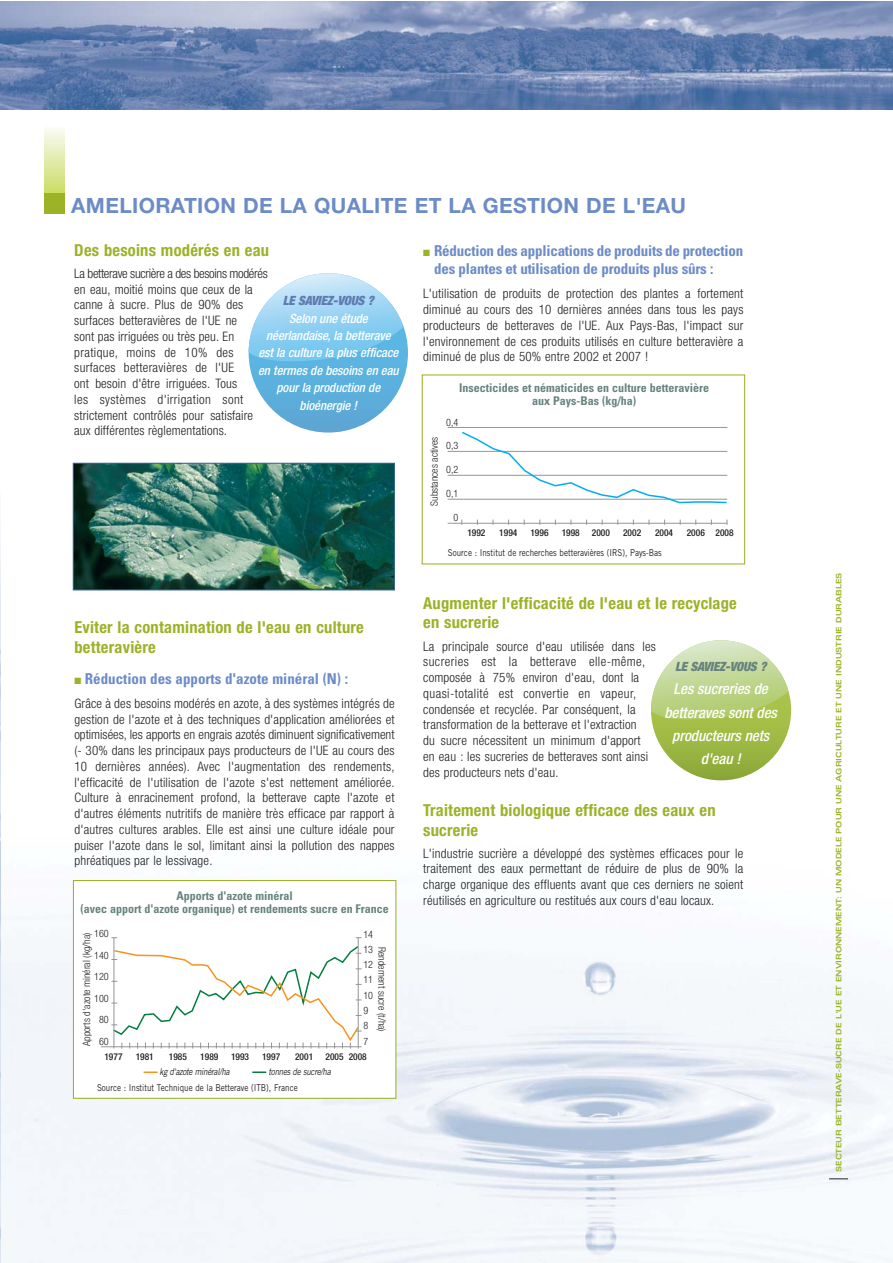
<style>
.page{position:relative;width:893px;height:1263px;background:#fff}
.page>*{position:absolute;margin:0;border:0;box-sizing:border-box;transform-origin:0 0}
.t1{font:700 21px "Helvetica Neue";letter-spacing:.015em;color:#6c8cc7}
.t2{font:700 condensed 16.5px/19.5px "Helvetica Neue";letter-spacing:.015em;color:#9cb227}
.t3{font:700 condensed 15px/18px "Univers";letter-spacing:-.015em;color:#6c8cc7}
.t4{font:italic 500 condensed 15px/23.2px "Helvetica Neue";letter-spacing:-.005em;color:#fff;text-align:center}
.t5{font:300 condensed 13.05px/15.8px "Helvetica Neue";letter-spacing:.015em;color:#231f20;text-align:justify}
.t6{font:italic 500 condensed 12.75px/17.4px "Helvetica Neue";letter-spacing:-.005em;color:#fff;text-align:center}
.t7{font:italic 900 condensed 12.75px "Helvetica Neue";letter-spacing:-.015em;color:#5f7baf}
.t8{font:italic 900 condensed 12.75px "Helvetica Neue";letter-spacing:-.015em;color:#66837e}
.t9{font:700 condensed 12px/13.5px "Univers";color:#66837e;text-align:center}
.t10{font:300 condensed 10.2px/15.3px "Helvetica Neue";color:#231f20;text-align:center}
.t11{font:9.45px "Trade Gothic";color:#231f20;scale:.85 1}
.t12{font:500 condensed 9.45px "Helvetica Neue";color:#231f20}
.t13{font:italic 9.45px "Trade Gothic";color:#231f20;scale:.85 1}
.t14{font:700 expanded 7.5px "Univers";color:#9cb227}
.s1{color:#9cb227}
.s2{font-weight:700;font-style:normal;font-size:17.4px;color:#f7931d}
.s3{font-weight:700;font-style:normal;font-size:17.4px;color:#007f3d}
</style>
<div class="page">
<img style="left:1px;top:743px;width:892px;height:520px">
<img style="left:0;top:625px;width:1px;height:638px">
<svg style="left:0;top:526px;width:1px;height:99px"></svg>
<svg style="left:829px;top:1178px;width:19px;height:1px"></svg>
<svg style="left:44px;top:128px;width:21px;height:65px"></svg>
<div style="left:44px;top:193px;width:21px;height:21px;background:#9cb227"></div>
<img style="left:0;top:1px;width:893px;height:109px">
<svg style="left:72px;top:374px;width:674px;height:725px"></svg>
<hr style="left:448px;top:523px;width:279px;height:1px;background:#939598">
<hr style="left:448px;top:427px;width:279px;height:1px;background:#939598">
<hr style="left:448px;top:499px;width:279px;height:1px;background:#939598">
<hr style="left:448px;top:451px;width:279px;height:1px;background:#939598">
<hr style="left:448px;top:475px;width:279px;height:1px;background:#939598">
<hr style="left:101px;top:1046px;width:261px;height:1px;background:#939598">
<hr style="left:114px;top:938px;width:1px;height:110px;background:#939598">
<svg style="left:111px;top:944px;width:251px;height:104px"></svg>
<hr style="left:358px;top:938px;width:1px;height:110px;background:#939598">
<svg style="left:460px;top:430px;width:268px;height:74px"></svg>
<img style="left:75px;top:465px;width:318px;height:123px">
<div style="left:73px;top:463px;width:322px;height:127px;border:1px solid #38669d"></div>
<div style="left:249px;top:273px;width:159px;height:160px;background:#5bb0dd;border-radius:50%"></div>
<svg style="left:249px;top:273px;width:159px;height:89px"></svg>
<svg style="left:651px;top:640px;width:140px;height:140px;background:#9ab641"></svg>
<svg style="left:651px;top:640px;width:140px;height:80px"></svg>
<h1 class="t1" style="left:71px;top:198px;width:616px">AMELIORATION DE LA QUALITE ET LA GESTION DE L'EAU</h1>
<p class="t2" style="left:74px;top:241px;width:196px">Des besoins modérés en eau</p>
<p class="t5" style="left:74px;top:266px;width:195px;text-align:left">La betterave sucrière a des besoins modérés en eau, moitié moins que ceux de la canne à sucre. Plus de 90% des surfaces betteravières de l'UE ne<br>sont pas irriguées ou très peu. En pratique, moins de 10% des surfaces betteravières de l'UE<br>ont besoin d'être irriguées. Tous<br>les systèmes d'irrigation sont strictement contrôlés pour satisfaire aux différentes règlementations.</p>
<p class="t7" style="left:283px;top:296px;width:95px">LE SAVIEZ-VOUS ?</p>
<p class="t6" style="left:258px;top:310px;width:144px">Selon une étude néerlandaise, la betterave est la culture la plus efficace en termes de besoins en eau pour la production de bioénergie !</p>
<p class="t2" style="left:74px;top:619px;width:291px">Eviter la contamination de l'eau en culture betteravière</p>
<p class="t3" style="left:74px;top:671px;width:275px"><span class="s1">■</span> Réduction des apports d'azote minéral (N) :</p>
<p class="t5" style="left:74px;top:696px;width:322px">Grâce à des besoins modérés en azote, à des systèmes intégrés de gestion de l'azote et à des techniques d'application améliorées et optimisées, les apports en engrais azotés diminuent significativement (- 30% dans les principaux pays producteurs de l'UE au cours des 10 dernières années). Avec l'augmentation des rendements, l'efficacité de l'utilisation de l'azote s'est nettement améliorée.<br>Culture à enracinement profond, la betterave capte l'azote et d'autres éléments nutritifs de manière très efficace par rapport à d'autres cultures arables. Elle est ainsi une culture idéale pour puiser l'azote dans le sol, limitant ainsi la pollution des nappes phréatiques par le lessivage.</p>
<p class="t9" style="left:81px;top:890px;width:310px">Apports d'azote minéral<br>(avec apport d'azote organique) et rendements sucre en France</p>
<p class="t10" style="left:94px;top:923px;width:16px;line-height:21.5px">160<br>140<br>120<br>100<br>80<br>60</p>
<p class="t10" style="left:363px;top:927px;width:11px;text-align:left">14<br>13<br>12<br>11<br>10<br>9<br>8<br>7</p>
<p class="t12" style="left:104px;top:1053px;width:20px">1977</p>
<p class="t12" style="left:136px;top:1053px;width:20px">1981</p>
<p class="t12" style="left:169px;top:1053px;width:20px">1985</p>
<p class="t12" style="left:200px;top:1053px;width:20px">1989</p>
<p class="t12" style="left:231px;top:1053px;width:20px">1993</p>
<p class="t12" style="left:262px;top:1053px;width:20px">1997</p>
<p class="t12" style="left:295px;top:1053px;width:20px">2001</p>
<p class="t12" style="left:326px;top:1053px;width:43px">2005 2008</p>
<p class="t13" style="left:144px;top:1068px;width:223px"><span class="s2">—</span> kg d'azote minéral/ha <span class="s3">—</span> tonnes de sucre/ha</p>
<p class="t10" style="left:80px;top:1046px;width:115px;rotate:-90deg">Apports d'azote minéral (kg/ha)</p>
<p class="t10" style="left:389px;top:947px;width:86px;rotate:90deg">Rendement sucre (t/ha)</p>
<p class="t11" style="left:97px;top:1084px;width:238px">Source : Institut Technique de la Betterave (ITB), France</p>
<p class="t3" style="left:434px;top:243px;width:311px;text-indent:-11px"><span class="s1">■</span> Réduction des applications de produits de protection des plantes et utilisation de produits plus sûrs :</p>
<p class="t5" style="left:423px;top:287px;width:322px">L'utilisation de produits de protection des plantes a fortement diminué au cours des 10 dernières années dans tous les pays producteurs de betteraves de l'UE. Aux Pays-Bas, l'impact sur l'environnement de ces produits utilisés en culture betteravière a diminué de plus de 50% entre 2002 et 2007 !</p>
<p class="t10" style="left:427px;top:506px;width:71px;rotate:-90deg">Substances actives</p>
<p class="t9" style="left:459px;top:382px;width:251px">Insecticides et nématicides en culture betteravière aux Pays-Bas (kg/ha)</p>
<p class="t10" style="left:446px;top:415px;width:14px">0,4</p>
<p class="t10" style="left:446px;top:439px;width:14px">0,3</p>
<p class="t10" style="left:446px;top:463px;width:14px">0,2</p>
<p class="t10" style="left:446px;top:487px;width:14px">0,1</p>
<p class="t10" style="left:453px;top:510px;width:6px">0</p>
<p class="t12" style="left:467px;top:529px;width:20px">1992</p>
<p class="t12" style="left:499px;top:529px;width:20px">1994</p>
<p class="t12" style="left:530px;top:529px;width:20px">1996</p>
<p class="t12" style="left:562px;top:529px;width:20px">1998</p>
<p class="t12" style="left:592px;top:529px;width:20px">2000</p>
<p class="t12" style="left:623px;top:529px;width:20px">2002</p>
<p class="t12" style="left:655px;top:529px;width:20px">2004</p>
<p class="t12" style="left:687px;top:529px;width:48px">2006 2008</p>
<p class="t11" style="left:448px;top:549px;width:253px">Source : Institut de recherches betteravières (IRS), Pays-Bas</p>
<p class="t2" style="left:423px;top:595px;width:315px">Augmenter l'efficacité de l'eau et le recyclage en sucrerie</p>
<p class="t5" style="left:423px;top:639px;width:234px;text-align:left">La principale source d'eau utilisée dans les sucreries est la betterave elle-même, composée à 75% environ d'eau, dont la quasi-totalité est convertie en vapeur, condensée et recyclée. Par conséquent, la transformation de la betterave et l'extraction<br>du sucre nécessitent un minimum d'apport<br>en eau : les sucreries de betteraves sont ainsi des producteurs nets d'eau.</p>
<p class="t2" style="left:423px;top:802px;width:294px">Traitement biologique efficace des eaux en sucrerie</p>
<p class="t5" style="left:423px;top:846px;width:322px">L'industrie sucrière a développé des systèmes efficaces pour le traitement des eaux permettant de réduire de plus de 90% la charge organique des effluents avant que ces derniers ne soient réutilisés en agriculture ou restitués aux cours d'eau locaux.</p>
<p class="t8" style="left:675px;top:662px;width:95px">LE SAVIEZ-VOUS ?</p>
<p class="t4" style="left:664px;top:679px;width:117px">Les sucreries de betteraves sont des producteurs nets d'eau !</p>
<p class="t14" style="left:836px;top:1172px;width:601px;rotate:-90deg">SECTEUR BETTERAVE-SUCRE DE L'UE ET ENVIRONNEMENT: UN MODELE POUR UNE AGRICULTURE ET UNE INDUSTRIE DURABLES</p>
</div>
